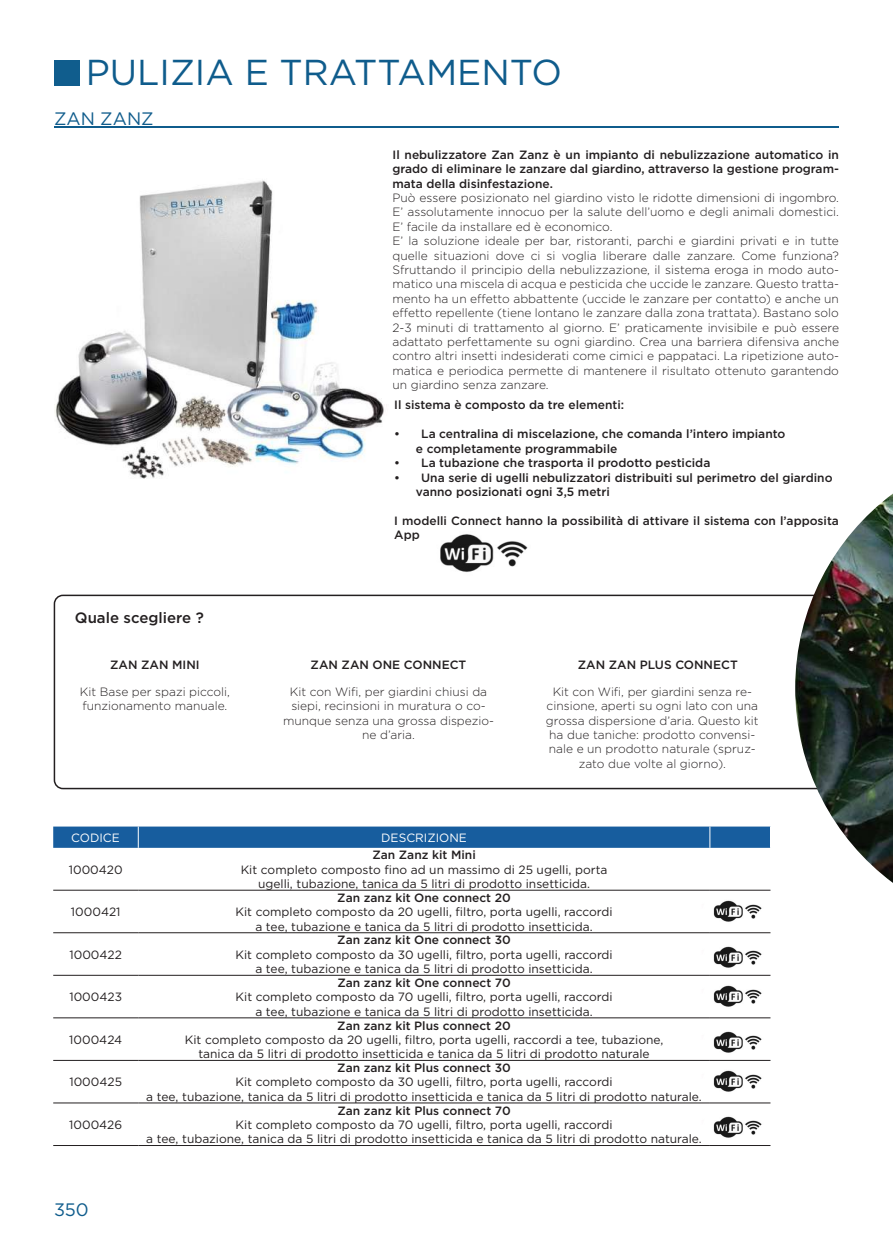
<style>
.page{position:relative;width:893px;height:1234px;background:#fff}
.page>*{position:absolute;margin:0;border:0;box-sizing:border-box;transform-origin:0 0}
.t1{font:36px "Gotham";color:#0f5c8c}
.t2{font:18px "Gotham";color:#0f5c8c}
.t3{font:500 15px "Gotham";color:#231f20}
.t4{font:300 12px/14.4px "Gotham";color:#231f20}
.t5{font:12px/14.4px "Gotham";color:#231f20;text-align:center}
.t6{font:500 12px/14.4px "Gotham";color:#231f20}
.t7{font:12px "Gotham";color:#fff}
</style>
<div class="page">
<hr style="left:54px;top:126px;width:785px;height:1px;background:#0f5c8c">
<div style="left:54px;top:60px;width:26px;height:25px;background:#105d8d"></div>
<svg style="left:54px;top:594px;width:741px;height:195px"></svg>
<img style="left:440px;top:534px;width:88px;height:38px">
<img style="left:55px;top:180px;width:329px;height:299px">
<div style="left:53px;top:826px;width:718px;height:21px;background:#175d9e"></div>
<hr style="left:53px;top:889px;width:85px;height:1px;background:#231f20">
<hr style="left:138px;top:889px;width:572px;height:1px;background:#231f20">
<hr style="left:710px;top:889px;width:60px;height:1px;background:#231f20">
<hr style="left:53px;top:932px;width:85px;height:1px;background:#231f20">
<hr style="left:138px;top:932px;width:572px;height:1px;background:#231f20">
<hr style="left:710px;top:932px;width:60px;height:1px;background:#231f20">
<hr style="left:53px;top:974px;width:85px;height:1px;background:#231f20">
<hr style="left:138px;top:974px;width:572px;height:1px;background:#231f20">
<hr style="left:710px;top:974px;width:60px;height:1px;background:#231f20">
<hr style="left:53px;top:1017px;width:85px;height:1px;background:#231f20">
<hr style="left:138px;top:1017px;width:572px;height:1px;background:#231f20">
<hr style="left:710px;top:1017px;width:60px;height:1px;background:#231f20">
<hr style="left:53px;top:1059px;width:85px;height:1px;background:#231f20">
<hr style="left:138px;top:1059px;width:572px;height:1px;background:#231f20">
<hr style="left:710px;top:1059px;width:60px;height:1px;background:#231f20">
<hr style="left:53px;top:1102px;width:85px;height:1px;background:#231f20">
<hr style="left:138px;top:1102px;width:572px;height:1px;background:#231f20">
<hr style="left:710px;top:1102px;width:60px;height:1px;background:#231f20">
<hr style="left:53px;top:1144px;width:85px;height:1px;background:#231f20">
<hr style="left:138px;top:1144px;width:572px;height:1px;background:#231f20">
<hr style="left:710px;top:1144px;width:60px;height:1px;background:#231f20">
<img style="left:795px;top:493px;width:98px;height:389px">
<img style="left:713px;top:900px;width:49px;height:22px">
<img style="left:713px;top:946px;width:49px;height:22px">
<img style="left:713px;top:985px;width:49px;height:22px">
<img style="left:713px;top:1070px;width:49px;height:22px">
<img style="left:713px;top:1031px;width:49px;height:22px">
<img style="left:713px;top:1116px;width:49px;height:22px">
<h1 class="t1" style="left:86px;top:49px;width:478px">PULIZIA E TRATTAMENTO</h1>
<h2 class="t2" style="left:54px;top:107px;width:101px">ZAN ZANZ</h2>
<p class="t6" style="left:392px;top:147px;width:448px;text-align:justify">Il nebulizzatore Zan Zanz è un impianto di nebulizzazione automatico in grado di eliminare le zanzare dal giardino, attraverso la gestione program&shy;mata della disinfestazione.</p>
<p class="t4" style="left:392px;top:190px;width:448px">Può essere posizionato nel giardino visto le ridotte dimensioni di ingombro.<br>E’ assolutamente innocuo per la salute dell’uomo e degli animali domestici.<br>E’ facile da installare ed è economico.<br>E’ la soluzione ideale per bar, ristoranti, parchi e giardini privati e in tutte quelle situazioni dove ci si voglia liberare dalle zanzare. Come funziona?<br>Sfruttando il principio della nebulizzazione, il sistema eroga in modo auto&shy;matico una miscela di acqua e pesticida che uccide le zanzare. Questo tratta&shy;mento ha un effetto abbattente (uccide le zanzare per contatto) e anche un effetto repellente (tiene lontano le zanzare dalla zona trattata). Bastano solo 2-3 minuti di trattamento al giorno. E’ praticamente invisibile e può essere adattato perfettamente su ogni giardino. Crea una barriera difensiva anche contro altri insetti indesiderati come cimici e pappataci. La ripetizione auto&shy;matica e periodica permette di mantenere il risultato ottenuto garantendo un giardino senza zanzare.</p>
<p class="t3" style="left:75px;top:607px;width:130px">Quale scegliere ?</p>
<p class="t6" style="left:394px;top:398px;width:231px">Il sistema è composto da tre elementi:</p>
<p class="t6" style="left:416px;top:426px;width:371px;text-indent:-22px">• La centralina di miscelazione, che comanda l’intero impianto e completamente programmabile</p>
<p class="t6" style="left:394px;top:455px;width:318px">• La tubazione che trasporta il prodotto pesticida</p>
<p class="t6" style="left:416px;top:470px;width:418px;text-indent:-22px">• Una serie di ugelli nebulizzatori distribuiti sul perimetro del giardino vanno posizionati ogni 3,5 metri</p>
<p class="t6" style="left:394px;top:513px;width:446px">I modelli Connect hanno la possibilità di attivare il sistema con l’apposita<br>App</p>
<p class="t6" style="left:110px;top:657px;width:91px">ZAN ZAN MINI</p>
<p class="t6" style="left:311px;top:657px;width:157px">ZAN ZAN ONE CONNECT</p>
<p class="t6" style="left:578px;top:657px;width:161px">ZAN ZAN PLUS CONNECT</p>
<p class="t4" style="left:80px;top:683px;width:152px">Kit Base per spazi piccoli, funzionamento manuale.</p>
<p class="t4" style="left:283px;top:683px;width:212px;text-align:center">Kit con Wifi, per giardini chiusi da siepi, recinsioni in muratura o co&shy;munque senza una grossa dispezio&shy;ne d’aria.</p>
<p class="t4" style="left:546px;top:683px;width:214px;text-align:center">Kit con Wifi, per giardini senza re&shy;cinsione, aperti su ogni lato con una grossa dispersione d’aria. Questo kit ha due taniche: prodotto convensi&shy;nale e un prodotto naturale (spruz&shy;zato due volte al giorno).</p>
<p class="t7" style="left:71px;top:829px;width:50px">CODICE</p>
<p class="t7" style="left:381px;top:829px;width:87px">DESCRIZIONE</p>
<p class="t5" style="left:69px;top:861px;width:55px">1000420</p>
<p class="t6" style="left:372px;top:847px;width:105px">Zan Zanz kit Mini</p>
<p class="t5" style="left:241px;top:861px;width:368px">Kit completo composto fino ad un massimo di 25 ugelli, porta ugelli, tubazione, tanica da 5 litri di prodotto insetticida.</p>
<p class="t5" style="left:71px;top:904px;width:51px">1000421</p>
<p class="t5" style="left:70px;top:946px;width:54px">1000422</p>
<p class="t5" style="left:69px;top:989px;width:54px">1000423</p>
<p class="t5" style="left:69px;top:1031px;width:55px">1000424</p>
<p class="t5" style="left:69px;top:1074px;width:54px">1000425</p>
<p class="t5" style="left:69px;top:1116px;width:55px">1000426</p>
<h2 class="t2" style="left:54px;top:1197px;width:36px">350</h2>
<p class="t6" style="left:337px;top:890px;width:175px">Zan zanz kit One connect 20</p>
<p class="t5" style="left:236px;top:904px;width:379px">Kit completo composto da 20 ugelli, filtro, porta ugelli, raccordi a tee, tubazione e tanica da 5 litri di prodotto insetticida.</p>
<p class="t6" style="left:337px;top:932px;width:175px">Zan zanz kit One connect 30</p>
<p class="t5" style="left:235px;top:946px;width:379px">Kit completo composto da 30 ugelli, filtro, porta ugelli, raccordi a tee, tubazione e tanica da 5 litri di prodotto insetticida.</p>
<p class="t6" style="left:337px;top:975px;width:175px">Zan zanz kit One connect 70</p>
<p class="t5" style="left:236px;top:989px;width:378px">Kit completo composto da 70 ugelli, filtro, porta ugelli, raccordi a tee, tubazione e tanica da 5 litri di prodotto insetticida.</p>
<p class="t6" style="left:337px;top:1017px;width:175px">Zan zanz kit Plus connect 20</p>
<p class="t5" style="left:185px;top:1031px;width:480px">Kit completo composto da 20 ugelli, filtro, porta ugelli, raccordi a tee, tubazione, tanica da 5 litri di prodotto insetticida e tanica da 5 litri di prodotto naturale</p>
<p class="t6" style="left:337px;top:1060px;width:175px">Zan zanz kit Plus connect 30</p>
<p class="t5" style="left:146px;top:1074px;width:557px">Kit completo composto da 30 ugelli, filtro, porta ugelli, raccordi<br>a tee, tubazione, tanica da 5 litri di prodotto insetticida e tanica da 5 litri di prodotto naturale.</p>
<p class="t6" style="left:337px;top:1102px;width:175px">Zan zanz kit Plus connect 70</p>
<p class="t5" style="left:146px;top:1116px;width:557px">Kit completo composto da 70 ugelli, filtro, porta ugelli, raccordi<br>a tee, tubazione, tanica da 5 litri di prodotto insetticida e tanica da 5 litri di prodotto naturale.</p>
</div>
